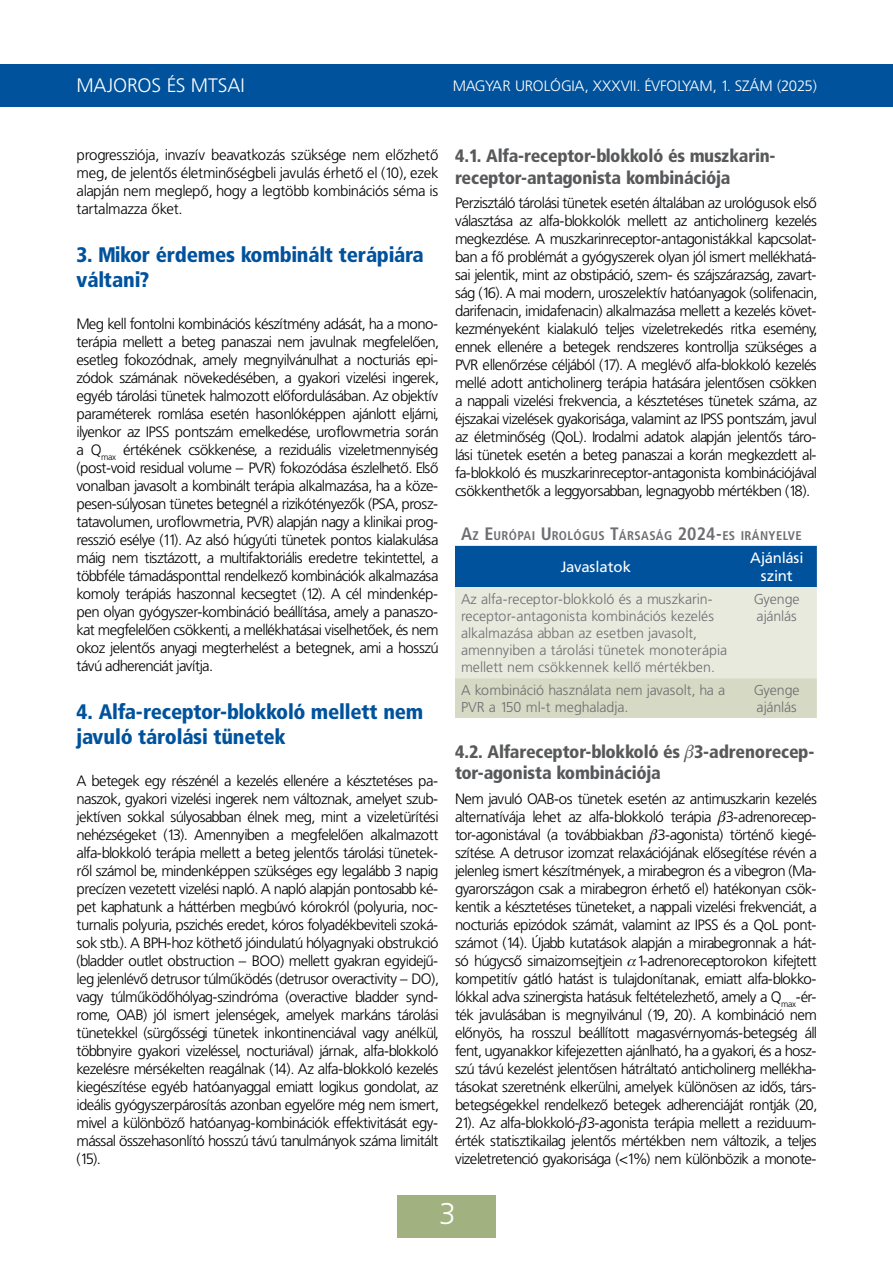
<style>
.page{position:relative;width:893px;height:1263px;background:#fff}
.page>*{position:absolute;margin:0;border:0;box-sizing:border-box;transform-origin:0 0}
.t1{font:30px "Frutiger Lt PFL";color:#fff}
.t2{font:21px/25.2px "Frutiger Blk Cn PFL";color:#00529c}
.t3{font:19.5px "Frutiger Lt PFL";letter-spacing:.04em;color:#fff}
.t4{font:18px/21.6px "Frutiger Blk Cn PFL";color:#58595b}
.t5{font:15px/18px "Frutiger Lt PFL";color:#000;text-align:justify}
.t6{font:15px "Frutiger Lt PFL";letter-spacing:.04em;color:#fff}
.t7{font:15px/18px "Frutiger PFL";letter-spacing:.04em;color:#fff;text-align:center}
.t8{font:14.25px/17.1px "Frutiger Lt PFL";letter-spacing:.04em;color:#6d6e71}
.t9{font:700 12.6px "Frutiger Cn PFL";letter-spacing:.055em;color:#6d6e71}
.s1{font-size:18px}
</style>
<div class="page">
<div style="left:0;top:64px;width:893px;height:42px;background:#00529c"></div>
<div style="left:398px;top:1195px;width:98px;height:42px;background:#a2b180"></div>
<svg style="left:455px;top:546px;width:362px;height:172px;background:#adc2c8"></svg>
<h3 class="t3" style="left:77px;top:75px;width:169px">MAJOROS ÉS MTSAI</h3>
<p class="t6" style="left:453px;top:77px;width:365px">MAGYAR UROLÓGIA, XXXVII. ÉVFOLYAM, 1. SZÁM (2025)</p>
<p class="t5" style="left:77px;top:146px;width:363px">progressziója, invazív beavatkozás szüksége nem előzhető meg, de jelentős életminőségbeli javulás érhető el (10), ezek alapján nem meglepő, hogy a legtöbb kombinációs séma is tartalmazza őket.</p>
<h2 class="t2" style="left:77px;top:242px;width:349px">3. Mikor érdemes kombinált terápiára váltani?</h2>
<p class="t5" style="left:77px;top:315px;width:363px">Meg kell fontolni kombinációs készítmény adását, ha a mono&shy;terápia mellett a beteg panaszai nem javulnak megfelelően, esetleg fokozódnak, amely megnyilvánulhat a nocturiás epi&shy;zódok számának növekedésében, a gyakori vizelési ingerek, egyéb tárolási tünetek halmozott előfordulásában. Az objektív paraméterek romlása esetén hasonlóképpen ajánlott eljárni, ilyenkor az IPSS pontszám emelkedése, uroflowmetria során a Q<sub>max</sub> értékének csökkenése, a reziduális vizeletmennyiség (post-void residual volume – PVR) fokozódása észlelhető. Első vonalban javasolt a kombinált terápia alkalmazása, ha a köze&shy;pesen-súlyosan tünetes betegnél a rizikótényezők (PSA, prosz&shy;tatavolumen, uroflowmetria, PVR) alapján nagy a klinikai prog&shy;resszió esélye (11). Az alsó húgyúti tünetek pontos kialakulása máig nem tisztázott, a multifaktoriális eredetre tekintettel, a többféle támadásponttal rendelkező kombinációk alkalmazása komoly terápiás haszonnal kecsegtet (12). A cél mindenkép&shy;pen olyan gyógyszer-kombináció beállítása, amely a panaszo&shy;kat megfelelően csökkenti, a mellékhatásai viselhetőek, és nem okoz jelentős anyagi megterhelést a betegnek, ami a hosszú távú adherenciát javítja.</p>
<h2 class="t2" style="left:77px;top:699px;width:348px">4. Alfa-receptor-blokkoló mellett nem javuló tárolási tünetek</h2>
<p class="t5" style="left:77px;top:772px;width:363px">A betegek egy részénél a kezelés ellenére a késztetéses pa&shy;naszok, gyakori vizelési ingerek nem változnak, amelyet szub&shy;jektíven sokkal súlyosabban élnek meg, mint a vizeletürítési nehézségeket (13). Amennyiben a megfelelően alkalmazott alfa-blokkoló terápia mellett a beteg jelentős tárolási tünetek&shy;ről számol be, mindenképpen szükséges egy legalább 3 napig precízen vezetett vizelési napló. A napló alapján pontosabb ké&shy;pet kaphatunk a háttérben megbúvó kórokról (polyuria, noc&shy;turnalis polyuria, pszichés eredet, kóros folyadékbeviteli szoká&shy;sok stb.). A BPH-hoz köthető jóindulatú hólyagnyaki obstrukció (bladder outlet obstruction – BOO) mellett gyakran egyidejű&shy;leg jelenlévő detrusor túlműködés (detrusor overactivity – DO), vagy túlműködőhólyag-szindróma (overactive bladder synd&shy;rome, OAB) jól ismert jelenségek, amelyek markáns tárolási tünetekkel (sürgősségi tünetek inkontinenciával vagy anélkül, többnyire gyakori vizeléssel, nocturiával) járnak, alfa-blokkoló kezelésre mérsékelten reagálnak (14). Az alfa-blokkoló kezelés kiegészítése egyéb hatóanyaggal emiatt logikus gondolat, az ideális gyógyszerpárosítás azonban egyelőre még nem ismert, mivel a különböző hatóanyag-kombinációk effektivitását egy&shy;mással összehasonlító hosszú távú tanulmányok száma limitált (15).</p>
<p class="t4" style="left:455px;top:145px;width:321px">4.1. Alfa-receptor-blokkoló és muszkarin&shy;receptor-antagonista kombinációja</p>
<p class="t5" style="left:455px;top:194px;width:363px">Perzisztáló tárolási tünetek esetén általában az urológusok első választása az alfa-blokkolók mellett az anticholinerg kezelés megkezdése. A muszkarinreceptor-antagonistákkal kapcsolat&shy;ban a fő problémát a gyógyszerek olyan jól ismert mellékhatá&shy;sai jelentik, mint az obstipáció, szem- és szájszárazság, zavart&shy;ság (16). A mai modern, uroszelektív hatóanyagok (solifenacin, darifenacin, imidafenacin) alkalmazása mellett a kezelés követ&shy;kezményeként kialakuló teljes vizeletrekedés ritka esemény, ennek ellenére a betegek rendszeres kontrollja szükséges a PVR ellenőrzése céljából (17). A meglévő alfa-blokkoló kezelés mellé adott anticholinerg terápia hatására jelentősen csökken a nappali vizelési frekvencia, a késztetéses tünetek száma, az éjszakai vizelések gyakorisága, valamint az IPSS pontszám, javul az életminőség (QoL). Irodalmi adatok alapján jelentős táro&shy;lási tünetek esetén a beteg panaszai a korán megkezdett al&shy;fa-blokkoló és muszkarinreceptor-antagonista kombinációjával csökkenthetők a leggyorsabban, legnagyobb mértékben (18).</p>
<p class="t9" style="left:461px;top:528px;width:341px"><span class="s1">A</span>Z <span class="s1">E</span>URÓPAI <span class="s1">U</span>ROLÓGUS <span class="s1">T</span>ÁRSASÁG <span class="s1">2024-</span>ES IRÁNYELVE</p>
<p class="t7" style="left:561px;top:558px;width:71px">Javaslatok</p>
<p class="t7" style="left:750px;top:549px;width:54px">Ajánlási szint</p>
<p class="t8" style="left:461px;top:590px;width:267px">Az alfa-receptor-blokkoló és a muszkarin&shy;receptor-antagonista kombinációs kezelés alkalmazása abban az esetben javasolt, amennyiben a tárolási tünetek monoterápia mellett nem csökkennek kellő mértékben.</p>
<p class="t8" style="left:754px;top:590px;width:47px">Gyenge ajánlás</p>
<p class="t8" style="left:461px;top:682px;width:265px">A kombináció használata nem javasolt, ha a<br>PVR a 150 ml-t meghaladja.</p>
<p class="t8" style="left:754px;top:682px;width:47px">Gyenge ajánlás</p>
<p class="t4" style="left:455px;top:740px;width:361px">4.2. Alfareceptor-blokkoló és 3-adrenorecep&shy;tor-agonista kombinációja</p>
<p class="t5" style="left:455px;top:790px;width:363px">Nem javuló OAB-os tünetek esetén az antimuszkarin kezelés alternatívája lehet az alfa-blokkoló terápia 3-adrenorecep&shy;tor-agonistával (a továbbiakban 3-agonista) történő kiegé&shy;szítése. A detrusor izomzat relaxációjának elősegítése révén a jelenleg ismert készítmények, a mirabegron és a vibegron (Ma&shy;gyarországon csak a mirabegron érhető el) hatékonyan csök&shy;kentik a késztetéses tüneteket, a nappali vizelési frekvenciát, a nocturiás epizódok számát, valamint az IPSS és a QoL pont&shy;számot (14). Újabb kutatások alapján a mirabegronnak a hát&shy;só húgycső simaizomsejtjein 1-adrenoreceptorokon kifejtett kompetitív gátló hatást is tulajdonítanak, emiatt alfa-blokko&shy;lókkal adva szinergista hatásuk feltételezhető, amely a Q<sub>max</sub>-ér&shy;ték javulásában is megnyilvánul (19, 20). A kombináció nem előnyös, ha rosszul beállított magasvérnyomás-betegség áll fent, ugyanakkor kifejezetten ajánlható, ha a gyakori, és a hos - szú távú kezelést jelentősen hátráltató anticholinerg mellékha&shy;tásokat szeretnénk elkerülni, amelyek különösen az idős, társ&shy;betegségekkel rendelkező betegek adherenciáját rontják (20, 21). Az alfa-blokkoló- 3-agonista terápia mellett a reziduum&shy;érték statisztikailag jelentős mértékben nem változik, a teljes vizeletretenció gyakorisága (&lt;1%) nem különbözik a monote-</p>
<h1 class="t1" style="left:439px;top:1197px;width:16px">3</h1>
</div>
